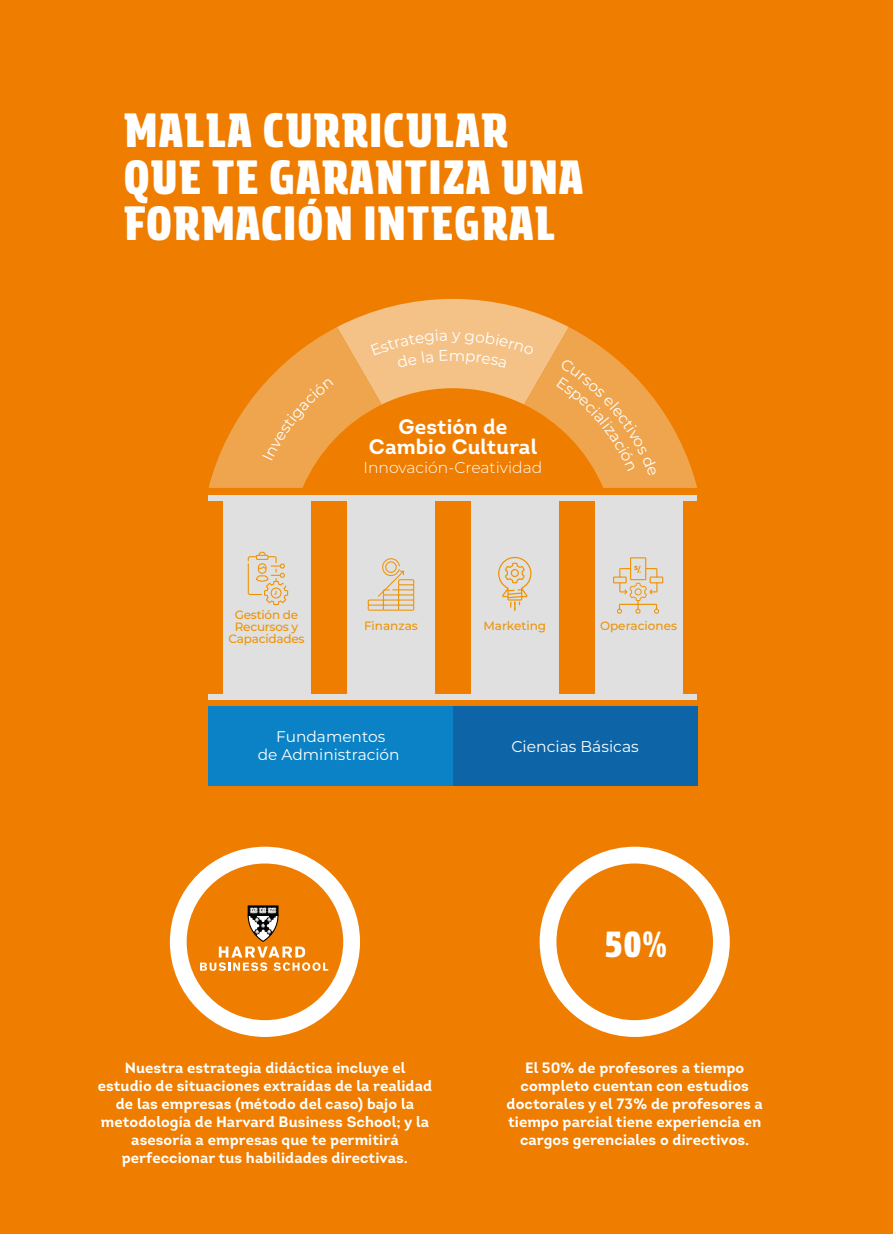
<style>
.page{position:relative;width:893px;height:1234px;background:#fff}
.page>*{position:absolute;margin:0;border:0;box-sizing:border-box;transform-origin:0 0}
.t1{font:48px/46.7px "Rockeby Semi";letter-spacing:.025em;color:#fff}
.t2{font:36.3px "Rockeby Semi";color:#fff}
.t3{font:700 21px/19.4px "Intro";letter-spacing:.005em;color:#fff;text-align:center}
.t4{font:300 15.6px "Montserrat";color:#fff}
.t5{font:15.6px "Montserrat";color:#fff}
.t6{font:15.45px/18.5px "Montserrat";color:#fff;text-align:center}
.t7{font:700 15px/18px "Intro";letter-spacing:.005em;color:#fff;text-align:center}
.t8{font:500 12px/12px "Montserrat";letter-spacing:-.015em;color:#ee9305;text-align:center}
</style>
<div class="page">
<div style="left:0;top:0;width:893px;height:1233px;background:#ef7d00"></div>
<div style="left:209px;top:494px;width:488px;height:6px;background:#e0e0e0"></div>
<div style="left:209px;top:694px;width:488px;height:6px;background:#e0e0e0"></div>
<div style="left:224px;top:498px;width:87px;height:198px;background:#e0e0e0"></div>
<div style="left:347px;top:498px;width:88px;height:198px;background:#e0e0e0"></div>
<div style="left:471px;top:498px;width:87px;height:198px;background:#e0e0e0"></div>
<div style="left:595px;top:498px;width:87px;height:198px;background:#e0e0e0"></div>
<div style="left:209px;top:706px;width:244px;height:79px;background:#0a82c5"></div>
<div style="left:453px;top:706px;width:244px;height:79px;background:#0d65a7"></div>
<svg style="left:613px;top:557px;width:50px;height:56px"></svg>
<svg style="left:248px;top:551px;width:40px;height:54px"></svg>
<svg style="left:498px;top:556px;width:33px;height:54px"></svg>
<svg style="left:368px;top:558px;width:46px;height:52px"></svg>
<svg style="left:540px;top:846px;width:190px;height:190px"></svg>
<svg style="left:170px;top:846px;width:190px;height:190px"></svg>
<svg style="left:209px;top:299px;width:488px;height:189px"></svg>
<h1 class="t1" style="left:124px;top:112px;width:461px">MALLA CURRICULAR<br>QUE TE GARANTIZA UNA<br>FORMACIÓN INTEGRAL</h1>
<h3 class="t3" style="left:369px;top:417px;width:170px">Gestión de<br>Cambio Cultural</h3>
<p class="t4" style="left:364px;top:456px;width:180px">Innovación-Creatividad</p>
<p class="t8" style="left:229px;top:608px;width:77px">Gestión de<br>Recursos y<br>Capacidades</p>
<p class="t8" style="left:600px;top:618px;width:79px">Operaciones</p>
<p class="t8" style="left:364px;top:618px;width:55px">Finanzas</p>
<p class="t8" style="left:483px;top:618px;width:64px">Marketing</p>
<p class="t6" style="left:258px;top:726px;width:143px">Fundamentos<br>de Administración</p>
<p class="t5" style="left:511px;top:735px;width:129px">Ciencias Básicas</p>
<h2 class="t2" style="left:605px;top:921px;width:63px">50%</h2>
<p class="t7" style="left:98px;top:1058px;width:336px">Nuestra estrategia didáctica incluye el estudio de situaciones extraídas de la realidad de las empresas (método del caso) bajo la metodología de Harvard Business School; y la asesoría a empresas que te permitirá perfeccionar tus habilidades directivas.</p>
<p class="t7" style="left:507px;top:1058px;width:258px">El 50% de profesores a tiempo completo cuentan con estudios doctorales y el 73% de profesores a tiempo parcial tiene experiencia en cargos gerenciales o directivos.</p>
</div>
